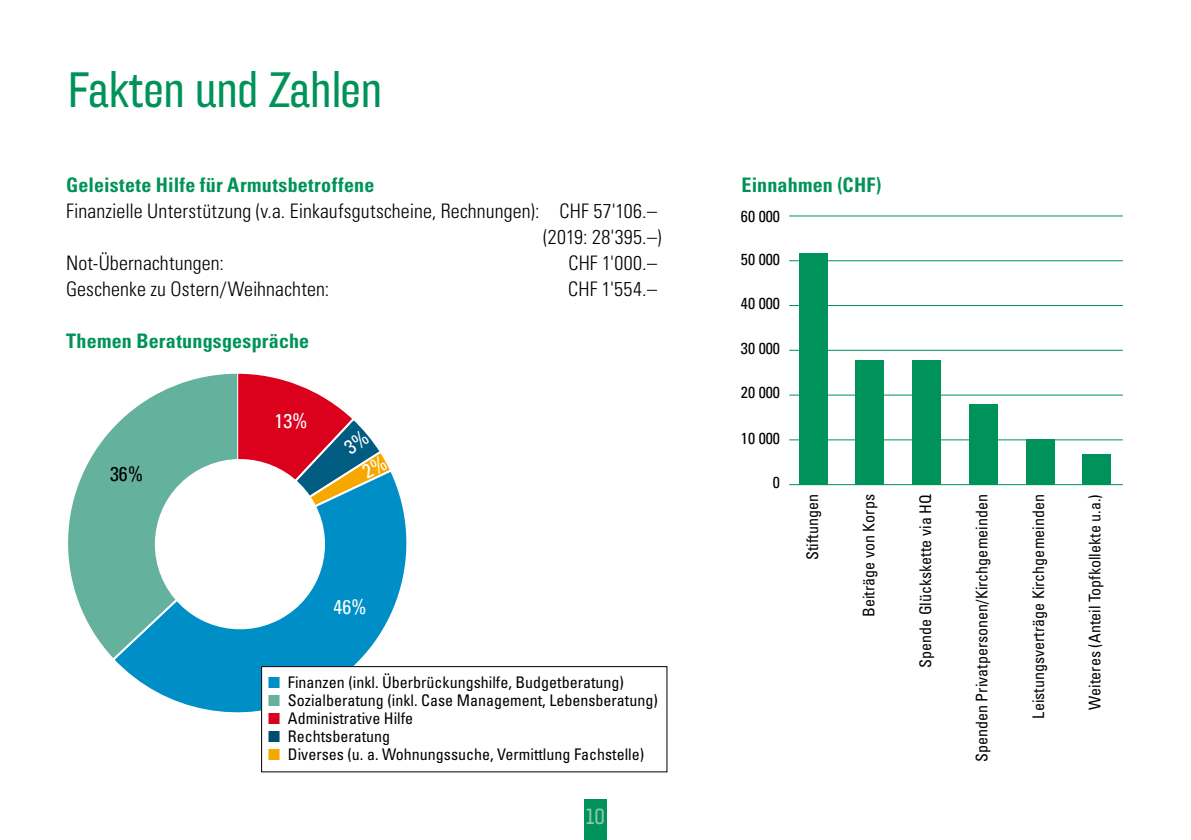
<style>
.page{position:relative;width:1191px;height:840px;background:#fff}
.page>*{position:absolute;margin:0;border:0;box-sizing:border-box;transform-origin:0 0}
.t1{font:48px "Hydra OT Extd";color:#00925b}
.t2{font:22px "Hydra OT Extd";color:#8ec9ab}
.t3{font:300 condensed 20px "Univers LT Std";letter-spacing:.005em;color:#000}
.t4{font:700 condensed 20px "Univers LT Std";letter-spacing:.01em;color:#00925b}
.t5{font:condensed 20px "Univers LT Std";color:#fff}
.t6{font:condensed 20px "Univers LT Std";color:#000}
.t7{font:condensed 16px "Univers LT Std";color:#000}
.s1{color:#008ec6}
.s2{color:#64b19d}
.s3{color:#db001b}
.s4{color:#004d74}
.s5{color:#f7a800}
</style>
<div class="page">
<div style="left:584px;top:800px;width:23px;height:39px;background:#00925b"></div>
<div style="left:584px;top:798px;width:22px;height:32px;background:#00925b"></div>
<svg style="left:117px;top:480px;width:290px;height:233px"></svg>
<svg style="left:68px;top:402px;width:172px;height:260px;fill:#64b19d"></svg>
<div style="left:262px;top:666px;width:405px;height:105px;background:#fff"></div>
<div style="left:261px;top:666px;width:406px;height:105px;border:1px solid #000"></div>
<hr style="left:789px;top:215px;width:334px;height:1px;background:#00925b">
<hr style="left:789px;top:260px;width:334px;height:1px;background:#00925b">
<hr style="left:789px;top:305px;width:334px;height:1px;background:#00925b">
<hr style="left:789px;top:350px;width:334px;height:1px;background:#00925b">
<hr style="left:789px;top:394px;width:334px;height:1px;background:#00925b">
<hr style="left:789px;top:439px;width:334px;height:1px;background:#00925b">
<hr style="left:789px;top:484px;width:334px;height:1px;background:#00925b">
<div style="left:799px;top:253px;width:28px;height:231px;background:#00925b"></div>
<div style="left:855px;top:360px;width:29px;height:124px;background:#00925b"></div>
<div style="left:912px;top:360px;width:29px;height:124px;background:#00925b"></div>
<div style="left:969px;top:404px;width:28px;height:80px;background:#00925b"></div>
<div style="left:1026px;top:439px;width:28px;height:45px;background:#00925b"></div>
<div style="left:1082px;top:454px;width:29px;height:30px;background:#00925b"></div>
<svg style="left:143px;top:373px;width:251px;height:268px"></svg>
<h1 class="t1" style="left:68px;top:62px;width:316px">Fakten und Zahlen</h1>
<p class="t4" style="left:66px;top:173px;width:310px">Geleistete Hilfe für Armutsbetroffene</p>
<p class="t3" style="left:66px;top:199px;width:592px">Finanzielle Unterstützung (v.a. Einkaufsgutscheine, Rechnungen): CHF 57'106.–</p>
<p class="t3" style="left:543px;top:225px;width:120px">(2019: 28'395.–)</p>
<p class="t3" style="left:66px;top:251px;width:159px">Not-Übernachtungen:</p>
<p class="t3" style="left:568px;top:251px;width:90px">CHF 1'000.–</p>
<p class="t3" style="left:66px;top:277px;width:265px">Geschenke zu Ostern/Weihnachten:</p>
<p class="t3" style="left:568px;top:277px;width:90px">CHF 1'554.–</p>
<p class="t4" style="left:66px;top:329px;width:245px">Themen Beratungsgespräche</p>
<p class="t6" style="left:110px;top:461px;width:35px">36%</p>
<p class="t5" style="left:274px;top:408px;width:35px">13%</p>
<p class="t5" style="left:333px;top:594px;width:35px">46%</p>
<p class="t7" style="left:268px;top:671px;width:357px"><span class="s1">■</span> Finanzen (inkl. Überbrückungshilfe, Budgetberatung)</p>
<p class="t7" style="left:268px;top:689px;width:391px"><span class="s2">■</span> Sozialberatung (inkl. Case Management, Lebensberatung)</p>
<p class="t7" style="left:268px;top:707px;width:147px"><span class="s3">■</span> Administrative Hilfe</p>
<p class="t7" style="left:268px;top:725px;width:124px"><span class="s4">■</span> Rechtsberatung</p>
<p class="t7" style="left:268px;top:743px;width:378px"><span class="s5">■</span> Diverses (u. a. Wohnungssuche, Vermittlung Fachstelle)</p>
<h2 class="t2" style="left:586px;top:802px;width:20px">10</h2>
<p class="t4" style="left:741px;top:173px;width:141px">Einnahmen (CHF)</p>
<p class="t7" style="left:741px;top:206px;width:41px">60 000</p>
<p class="t7" style="left:741px;top:248px;width:41px">50 000</p>
<p class="t7" style="left:741px;top:293px;width:41px">40 000</p>
<p class="t7" style="left:741px;top:338px;width:41px">30 000</p>
<p class="t7" style="left:741px;top:382px;width:41px">20 000</p>
<p class="t7" style="left:741px;top:428px;width:41px">10 000</p>
<p class="t7" style="left:773px;top:472px;width:9px">0</p>
<p class="t7" style="left:802px;top:560px;width:67px;rotate:-90deg">Stiftungen</p>
<p class="t7" style="left:858px;top:616px;width:124px;rotate:-90deg">Beiträge von Korps</p>
<p class="t7" style="left:915px;top:667px;width:175px;rotate:-90deg">Spende Glückskette via HQ</p>
<p class="t7" style="left:971px;top:761px;width:269px;rotate:-90deg">Spenden Privatpersonen/Kirchgemeinden</p>
<p class="t7" style="left:1028px;top:718px;width:225px;rotate:-90deg">Leistungsverträge Kirchgemeinden</p>
<p class="t7" style="left:1084px;top:709px;width:216px;rotate:-90deg">Weiteres (Anteil Topfkollekte u.a.)</p>
</div>
